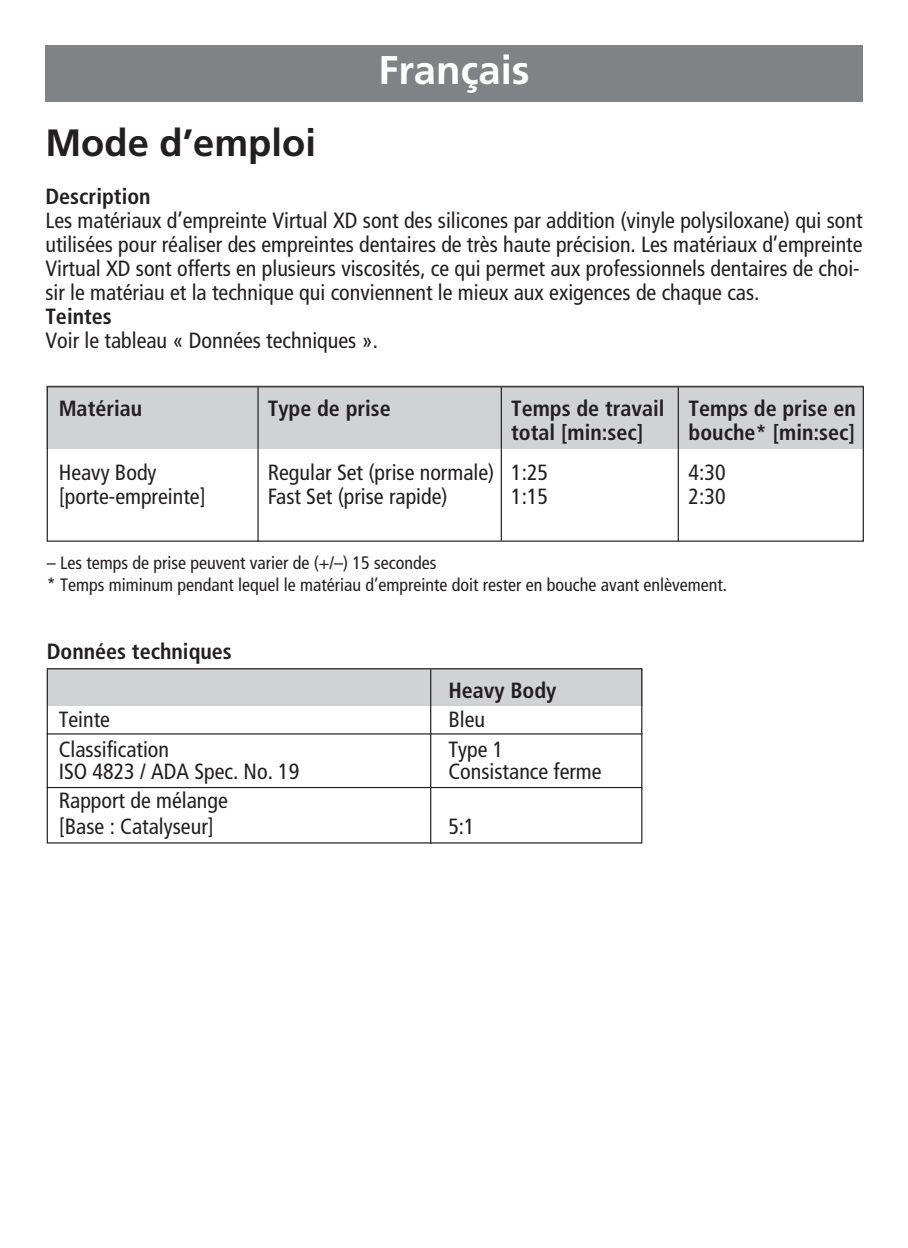
<style>
.page{position:relative;width:908px;height:1248px;background:#fff}
.page>*{position:absolute;margin:0;border:0;box-sizing:border-box;transform-origin:0 0}
.Gebrauchsinfo_weiss{font:700 40px "Frutiger";color:#fff}
.t1{font:700 38px "Frutiger";color:#231f20}
._1_2_BZ{font:condensed 22px/24px "Frutiger";color:#231f20}
.Fliesstext{font:condensed 22px "Frutiger";color:#231f20}
.Fliesstext-2{font:700 condensed 22px/24px "Frutiger";color:#231f20}
.Fliesstext_bold{font:700 condensed 22px "Frutiger";color:#231f20}
.Fliesstext_bold_5_5{font:700 condensed 22px "Frutiger";color:#231f20}
.Fliesstext-3{font:condensed 18px "Frutiger";color:#231f20}
</style>
<div class="page">
<div style="left:45px;top:45px;width:817px;height:57px;background:#808285"></div>
<div style="left:47px;top:386px;width:816px;height:63px;background:#d1d2d4"></div>
<div style="left:47px;top:386px;width:816px;height:155px;border:1px solid #231f20"></div>
<hr style="left:257px;top:387px;width:1px;height:154px;background:#231f20">
<hr style="left:500px;top:387px;width:2px;height:153px;background:#231f20">
<hr style="left:677px;top:387px;width:1px;height:154px;background:#231f20">
<div style="left:47px;top:667px;width:595px;height:38px;background:#d1d2d4"></div>
<div style="left:47px;top:668px;width:595px;height:175px;border:1px solid #231f20"></div>
<hr style="left:430px;top:669px;width:1px;height:175px;background:#231f20">
<hr style="left:47px;top:733px;width:595px;height:1px;background:#231f20">
<hr style="left:47px;top:786px;width:595px;height:2px;background:#231f20">
<p class="Gebrauchsinfo_weiss" style="left:378px;top:47px;width:153px">Français</p>
<p class="t1" style="left:45px;top:121px;width:272px">Mode d’emploi</p>
<p class="Fliesstext_bold" style="left:45px;top:183px;width:107px">Description</p>
<p class="_1_2_BZ" style="left:45px;top:209px;width:818px">Les matériaux d’empreinte Virtual XD sont des silicones par addition (vinyle polysiloxane) qui sont utilisées pour réaliser des empreintes dentaires de très haute précision. Les matériaux d’empreinte Virtual XD sont offerts en plusieurs viscosités, ce qui permet aux professionnels dentaires de choi&shy;sir le matériau et la technique qui conviennent le mieux aux exigences de chaque cas.</p>
<p class="Fliesstext_bold" style="left:45px;top:303px;width:68px">Teintes</p>
<p class="Fliesstext" style="left:45px;top:328px;width:334px">Voir le tableau « Données techniques ».</p>
<p class="Fliesstext-2" style="left:59px;top:396px;width:85px">Matériau</p>
<p class="Fliesstext-2" style="left:268px;top:396px;width:125px">Type de prise</p>
<p class="Fliesstext-2" style="left:511px;top:396px;width:346px">Temps de travail Temps de prise en total [min:sec]</p>
<p class="Fliesstext-2" style="left:688px;top:420px;width:168px">bouche* [min:sec]</p>
<p class="_1_2_BZ" style="left:59px;top:460px;width:99px">Heavy Body</p>
<p class="_1_2_BZ" style="left:268px;top:460px;width:282px">Regular Set (prise normale) 1:25</p>
<p class="_1_2_BZ" style="left:688px;top:460px;width:38px">4:30</p>
<p class="_1_2_BZ" style="left:59px;top:484px;width:149px">[porte-empreinte]</p>
<p class="_1_2_BZ" style="left:268px;top:484px;width:181px">Fast Set (prise rapide)</p>
<p class="_1_2_BZ" style="left:511px;top:484px;width:38px">1:15</p>
<p class="_1_2_BZ" style="left:688px;top:484px;width:38px">2:30</p>
<p class="Fliesstext-3" style="left:47px;top:552px;width:391px">– Les temps de prise peuvent varier de (+/–) 15 secondes</p>
<p class="Fliesstext-3" style="left:47px;top:574px;width:681px">* Temps miminum pendant lequel le matériau d’empreinte doit rester en bouche avant enlèvement.</p>
<p class="Fliesstext_bold_5_5" style="left:47px;top:638px;width:187px">Données techniques</p>
<p class="Fliesstext_bold" style="left:448px;top:676px;width:109px">Heavy Body</p>
<p class="Fliesstext" style="left:59px;top:706px;width:53px">Teinte</p>
<p class="Fliesstext" style="left:448px;top:706px;width:38px">Bleu</p>
<p class="Fliesstext" style="left:59px;top:736px;width:112px">Classification</p>
<p class="Fliesstext" style="left:448px;top:736px;width:56px">Type 1</p>
<p class="Fliesstext" style="left:59px;top:758px;width:242px">ISO 4823 / ADA Spec. No. 19</p>
<p class="Fliesstext" style="left:448px;top:758px;width:155px">Consistance ferme</p>
<p class="Fliesstext" style="left:59px;top:787px;width:170px">Rapport de mélange</p>
<p class="Fliesstext" style="left:59px;top:813px;width:157px">[Base : Catalyseur]</p>
<p class="Fliesstext" style="left:448px;top:813px;width:28px">5:1</p>
</div>
